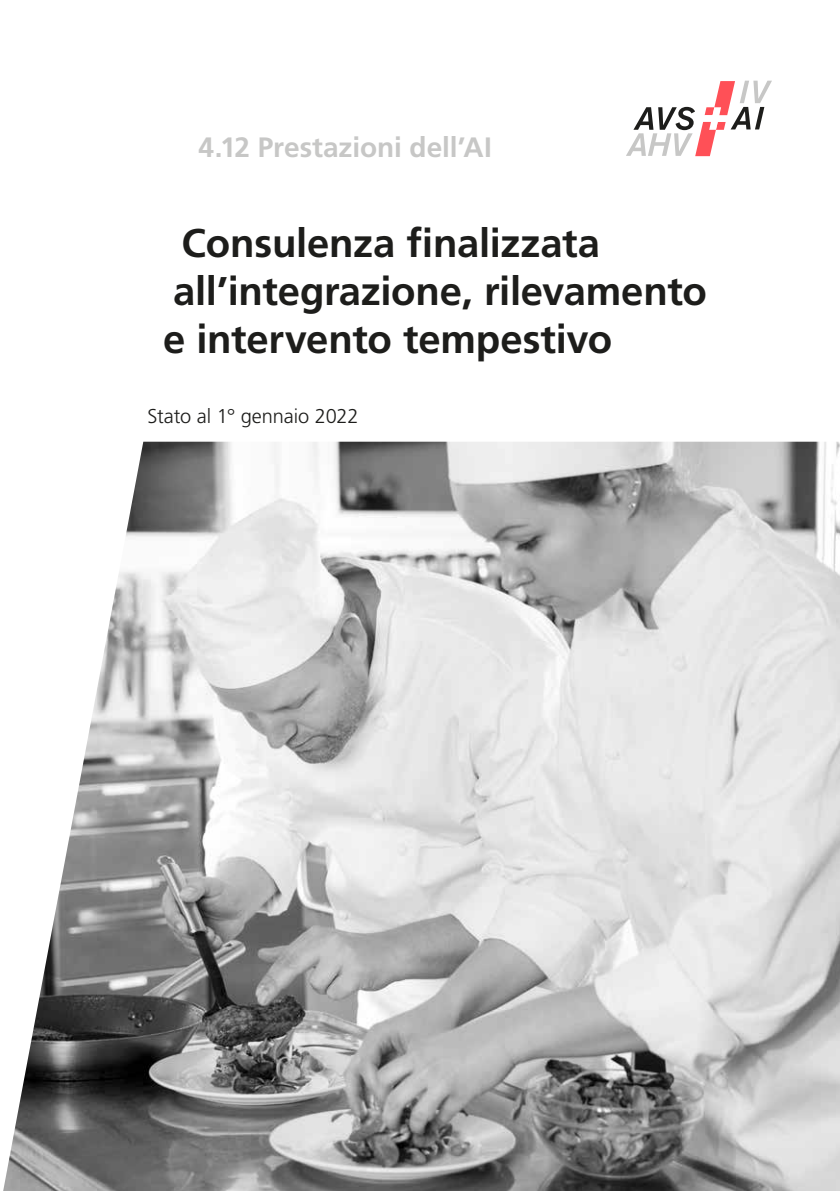
<style>
.page{position:relative;width:840px;height:1191px;background:#fff}
.page>*{position:absolute;margin:0;border:0;box-sizing:border-box;transform-origin:0 0}
.MB_Titel{font:700 40px/48.2px "Frutiger LT Std";letter-spacing:-.01em;color:#1d1d1b}
.MB_Gruppe_Titelseite{font:700 28px "Frutiger LT Std";letter-spacing:-.005em;color:#c7c7c6}
.Grundtext{font:300 20px "Frutiger LT Std";letter-spacing:-.005em;color:#1d1d1b}
</style>
<div class="page">
<svg style="left:626px;top:81px;width:145px;height:75px"></svg>
<img style="left:3px;top:442px;width:836px;height:749px">
<p class="MB_Gruppe_Titelseite" style="left:198px;top:131px;width:294px">4.12 Prestazioni dell’AI</p>
<p class="MB_Titel" style="left:173px;top:219px;width:535px">Consulenza finalizzata all’integrazione, rilevamento</p>
<p class="MB_Titel" style="left:163px;top:315px;width:450px">e intervento tempestivo</p>
<p class="Grundtext" style="left:147px;top:405px;width:212px">Stato al 1° gennaio 2022</p>
</div>
